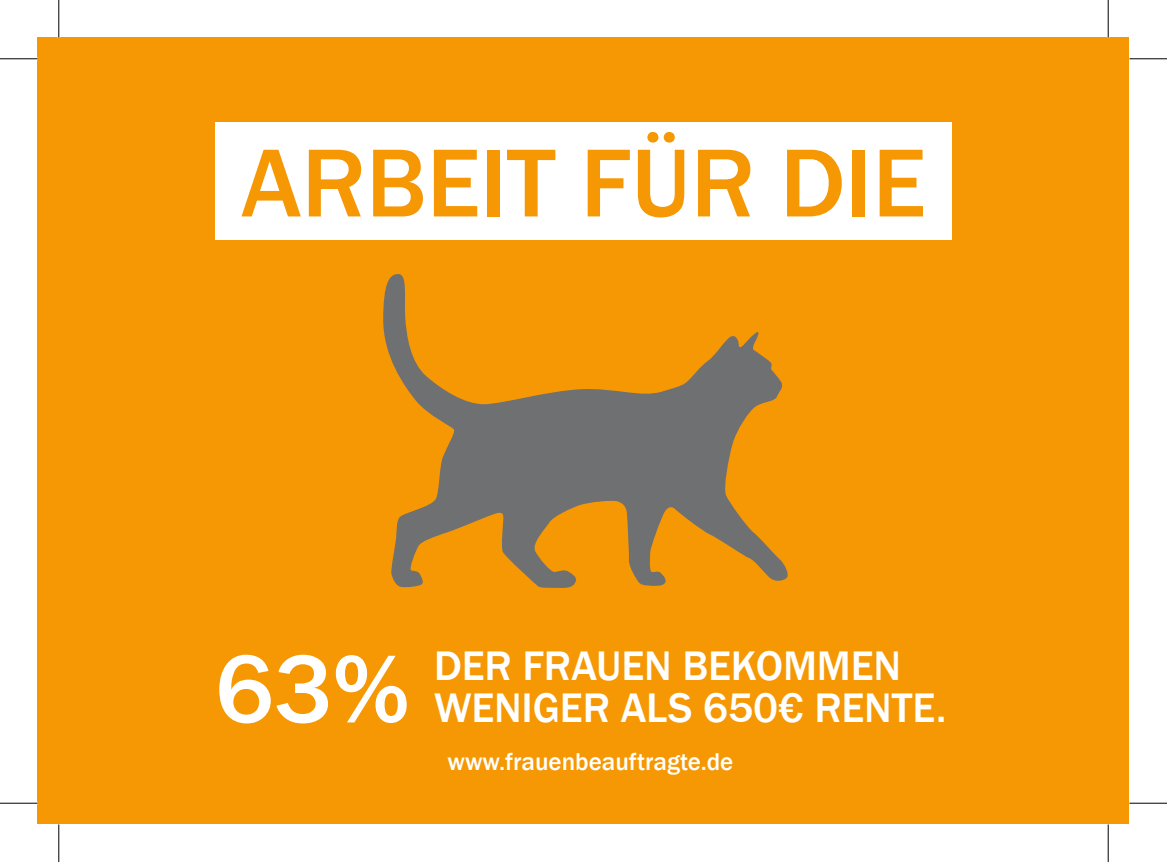
<style>
.page{position:relative;width:1167px;height:862px;background:#fff}
.page>*{position:absolute;margin:0;border:0;box-sizing:border-box;transform-origin:0 0}
.t1{font:500 100px "Franklin Gothic";color:#f59803}
.t2{font:500 100px "Franklin Gothic";color:#fff}
.t3{font:500 42.5px "Franklin Gothic";color:#fff}
.t4{font:500 25px "Franklin Gothic";color:#fff}
</style>
<div class="page">
<div style="left:38px;top:38px;width:1091px;height:786px;background:#f59803"></div>
<div style="left:215px;top:123px;width:736px;height:117px;background:#fff"></div>
<svg style="left:383px;top:274px;width:405px;height:314px"></svg>
<hr style="left:0;top:58px;width:38px;height:1px;background:#000">
<hr style="left:1129px;top:58px;width:37px;height:1px;background:#000">
<hr style="left:0;top:802px;width:38px;height:1px;background:#000">
<hr style="left:1129px;top:802px;width:37px;height:1px;background:#000">
<hr style="left:58px;top:0;width:1px;height:38px;background:#000">
<hr style="left:58px;top:824px;width:1px;height:38px;background:#000">
<hr style="left:1107px;top:0;width:1px;height:38px;background:#000">
<hr style="left:1107px;top:824px;width:1px;height:38px;background:#000">
<h1 class="t1" style="left:241px;top:121px;width:686px">ARBEIT FÜR DIE</h1>
<h1 class="t2" style="left:215px;top:627px;width:196px">63%</h1>
<p class="t3" style="left:434px;top:639px;width:468px">DER FRAUEN BEKOMMEN</p>
<p class="t3" style="left:434px;top:682px;width:514px">WENIGER ALS 650€ RENTE.</p>
<p class="t4" style="left:447px;top:745px;width:287px">WWW.FRAUENBEAUFTRAGTE.DE</p>
</div>
